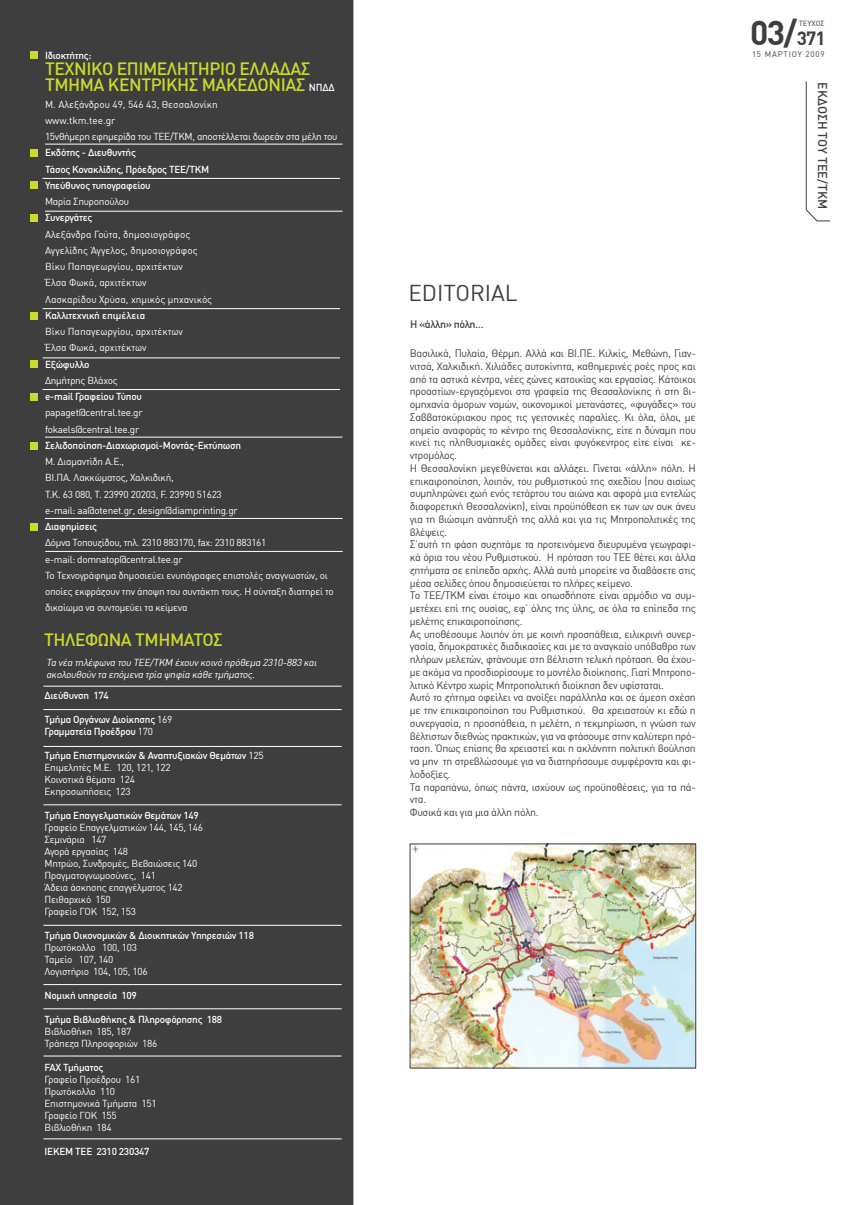
<style>
.page{position:relative;width:851px;height:1205px;background:#fff}
.page>*{position:absolute;margin:0;border:0;box-sizing:border-box;transform-origin:0 0}
.t1{font:700 33.75px "DIN Greek";color:#3e3e3f}
.t2{font:22.5px "DIN Greek";color:#3e3e3f}
.t3{font:500 17.5px/16.2px "DIN Greek";letter-spacing:-.025em;color:#cadb2a}
.t4{font:500 12.5px "DIN Greek";color:#3e3e3f}
.t5{font:10.62px/12.8px "DIN Greek";letter-spacing:-.03em;color:#3e3e3f}
.t6{font:500 10.62px "DIN Greek";letter-spacing:-.04em;color:#3e3e3f}
.t7{font:10px/12px "DIN Greek";letter-spacing:-.025em;color:#fff}
.t8{font:500 10px/16.2px "DIN Greek";letter-spacing:-.025em;color:#fff}
.t9{font:10px/16.2px "DIN Greek";color:#fff}
.t10{font:italic 10px/12px "DIN Greek";color:#fff}
.t11{font:8px "DIN Greek";letter-spacing:.1em;color:#3e3e3f}
.t12{font:500 7.5px "DIN Greek";color:#69696c}
.s1{font-size:10px;color:#fff}
.s2{font-weight:400}
.s3{font-weight:500}
.s4{font-size:18.75px}
</style>
<div class="page">
<div style="left:0;top:0;width:353px;height:1205px;background:#3e3e3f"></div>
<div style="left:30px;top:149px;width:7px;height:8px;background:#cadb2c"></div>
<div style="left:30px;top:181px;width:7px;height:8px;background:#cadb2a"></div>
<div style="left:30px;top:214px;width:7px;height:7px;background:#cadb2a"></div>
<div style="left:30px;top:312px;width:7px;height:7px;background:#cadb2a"></div>
<div style="left:30px;top:360px;width:7px;height:8px;background:#cadb2a"></div>
<svg style="left:805px;top:81px;width:24px;height:140px"></svg>
<hr style="left:45px;top:144px;width:297px;height:1px;background:#fff">
<hr style="left:43px;top:178px;width:297px;height:1px;background:#fff">
<hr style="left:45px;top:211px;width:297px;height:1px;background:#fff">
<hr style="left:43px;top:308px;width:297px;height:1px;background:#fff">
<hr style="left:43px;top:686px;width:298px;height:1px;background:#fff">
<hr style="left:43px;top:389px;width:297px;height:1px;background:#fff">
<hr style="left:45px;top:437px;width:297px;height:1px;background:#fff">
<hr style="left:45px;top:518px;width:297px;height:1px;background:#fff">
<hr style="left:43px;top:709px;width:298px;height:1px;background:#fff">
<hr style="left:43px;top:746px;width:298px;height:1px;background:#fff">
<hr style="left:43px;top:804px;width:298px;height:1px;background:#fff">
<hr style="left:43px;top:925px;width:298px;height:1px;background:#fff">
<hr style="left:43px;top:984px;width:298px;height:1px;background:#fff">
<hr style="left:43px;top:1008px;width:298px;height:1px;background:#fff">
<hr style="left:43px;top:1138px;width:298px;height:1px;background:#fff">
<div style="left:30px;top:393px;width:7px;height:8px;background:#cadb2a"></div>
<div style="left:30px;top:442px;width:7px;height:7px;background:#cadb2a"></div>
<div style="left:30px;top:51px;width:7px;height:8px;background:#cadb2a"></div>
<hr style="left:45px;top:551px;width:297px;height:1px;background:#fff">
<div style="left:30px;top:523px;width:7px;height:8px;background:#cadb2a"></div>
<hr style="left:43px;top:358px;width:297px;height:1px;background:#fff">
<hr style="left:43px;top:1055px;width:298px;height:1px;background:#fff">
<img style="left:411px;top:845px;width:283px;height:221px">
<div style="left:409px;top:843px;width:287px;height:225px;border:1px solid #3e3e3f"></div>
<p class="t8" style="left:45px;top:47px;width:48px">Ιδιοκτήτης:</p>
<h3 class="t3" style="left:45px;top:60px;width:291px">TEXNIKO ΕΠΙΜΕΛΗΤΗΡΙΟ ΕΛΛΑΔΑΣ<br>ΤΜΗΜΑ ΚΕΝΤΡΙΚΗΣ ΜΑΚΕΔΟΝΙΑΣ <span class="s1">NΠΔΔ</span></h3>
<p class="t7" style="left:45px;top:96px;width:294px;line-height:16.2px">Μ. Αλεξάνδρου 49, 546 43, Θεσσαλονίκη<br>www.tkm.tee.gr<br>15νθήμερη εφημερίδα του ΤΕΕ/ΤΚΜ, αποστέλλεται δωρεάν στα μέλη του</p>
<p class="t8" style="left:45px;top:144px;width:166px">Εκδότης - Διευθυντής<br>Τάσος Κονακλίδης, Πρόεδρος ΤΕΕ/ΤΚΜ<br>Υπεύθυνος τυπογραφείου</p>
<p class="t7" style="left:45px;top:195px;width:86px">Μαρία Σπυροπούλου</p>
<p class="t8" style="left:45px;top:209px;width:49px">Συνεργάτες</p>
<p class="t9" style="left:45px;top:226px;width:169px">Αλεξάνδρα Γούτα, δημοσιογράφος<br>Αγγελίδης Άγγελος, δημοσιογράφος<br>Βίκυ Παπαγεωργίου, αρχιτέκτων<br>Έλσα Φωκά, αρχιτέκτων<br>Λασκαρίδου Χρύσα, χημικός μηχανικός</p>
<p class="t8" style="left:45px;top:307px;width:102px">Καλλιτεχνική επιμέλεια</p>
<p class="t9" style="left:45px;top:323px;width:139px">Βίκυ Παπαγεωργίου, αρχιτέκτων<br>Έλσα Φωκά, αρχιτέκτων</p>
<p class="t8" style="left:45px;top:356px;width:46px">Εξώφυλλο</p>
<p class="t7" style="left:45px;top:374px;width:74px">Δημήτρης Βλάχος</p>
<p class="t8" style="left:45px;top:388px;width:98px">e-mail Γραφείου Τύπου</p>
<p class="t7" style="left:45px;top:405px;width:99px;line-height:16.2px">papaget@central.tee.gr fokaels@central.tee.gr</p>
<p class="t8" style="left:45px;top:437px;width:198px">Σελιδοποίηση-Διαχωρισμοί-Μοντάζ-Εκτύπωση</p>
<p class="t7" style="left:45px;top:453px;width:194px;line-height:16.2px">Μ. Διαμαντίδη Α.Ε.,<br>ΒΙ.ΠΑ. Λακκώματος, Χαλκιδική,<br>Τ.Κ. 63 080, Τ. 23990 20203, F. 23990 51623 e-mail: aa@otenet.gr, design@diamprinting.gr</p>
<p class="t8" style="left:45px;top:518px;width:54px">Διαφημίσεις</p>
<p class="t7" style="left:45px;top:535px;width:290px;line-height:16.2px">Δόμνα Τοπουζίδου, τηλ. 2310 883170, fax: 2310 883161<br>e-mail: domnatop@central.tee.gr<br>To Τεχνογράφημα δημοσιεύει ενυπόγραφες επιστολές αναγνωστών, οι οποίες εκφράζουν την άποψη του συντάκτη τους. Η σύνταξη διατηρεί το δικαίωμα να συντομεύει τα κείμενα</p>
<h3 class="t3" style="left:44px;top:632px;width:180px">ΤΗΛΕΦΩΝΑ ΤΜΗΜΑΤΟΣ</h3>
<p class="t10" style="left:46px;top:656px;width:274px">Τα νέα τηλέφωνα του ΤΕΕ/ΤΚΜ έχουνκοινό πρόθεμα 2310-883 και ακολουθούντα επόμενα τρία ψηφία κάθε τμήματος.</p>
<p class="t8" style="left:45px;top:687px;width:66px">Διεύθυνση 174</p>
<p class="t8" style="left:45px;top:713px;width:129px;line-height:12px">Τμήμα Οργάνων Διοίκησης <span class="s2">169<br></span>Γραμματεία Προέδρου <span class="s2">170</span></p>
<p class="t7" style="left:45px;top:750px;width:220px"><span class="s3">Τμήμα Επιστημονικών &amp; Αναπτυξιακών Θεμάτων</span> 125<br>Επιμελητές M.E. 120, 121, 122<br>Κοινοτικά θέματα 124<br>Εκπροσωπήσεις 123</p>
<p class="t8" style="left:45px;top:807px;width:156px">Τμήμα Eπαγγελματικών Θεμάτων 149</p>
<p class="t7" style="left:45px;top:822px;width:160px">Γραφείο Επαγγελματικών 144, 145, 146<br>Σεμινάρια 147<br>Aγορά εργασίας 148<br>Μητρώο, Συνδρομές, Βεβαιώσεις 140<br>Πραγματογνωμοσύνες, 141<br>Άδεια άσκησης επαγγέλματος 142<br>Πειθαρχικό 150<br>Γραφείο ΓΟΚ 152, 153</p>
<p class="t8" style="left:45px;top:927px;width:211px">Tμήμα Οικονομικών &amp; Διοικητικών Υπηρεσιών 118</p>
<p class="t7" style="left:45px;top:942px;width:104px">Πρωτόκολλο 100, 103<br>Ταμείο 107, 140<br>Λογιστήριο 104, 105, 106</p>
<p class="t8" style="left:45px;top:987px;width:94px">Νομική υπηρεσία 109</p>
<p class="t8" style="left:45px;top:1011px;width:179px">Tμήμα Βιβλιοθήκης &amp; Πληροφόρησης 188</p>
<p class="t7" style="left:45px;top:1026px;width:114px">Βιβλιοθήκη 185, 187<br>Τράπεζα Πληροφοριών 186</p>
<p class="t8" style="left:45px;top:1059px;width:60px">FAX Τμήματος</p>
<p class="t7" style="left:45px;top:1074px;width:114px">Γραφείο Προέδρου 161<br>Πρωτόκολλο 110<br>Επιστημονικά Τμήματα 151<br>Γραφείο ΓΟΚ 155<br>Βιβλιοθήκη 184</p>
<p class="t8" style="left:45px;top:1143px;width:107px">ΙΕΚΕΜ ΤΕΕ 2310 230347</p>
<h2 class="t2" style="left:408px;top:280px;width:111px">EDITORIAL</h2>
<p class="t6" style="left:410px;top:318px;width:75px">Η «άλλη» πόλη…</p>
<p class="t5" style="left:410px;top:347px;width:287px">Βασιλικά, Πυλαία, Θέρμη. Αλλά και ΒΙ.ΠΕ. Κιλκίς, Μεθώνη, Γιαν&shy;νιτσά, Χαλκιδική. Χιλιάδες αυτοκίνητα, καθημερινές ροές προς και από τα αστικά κέντρα, νέες ζώνες κατοικίας και εργασίας. Κάτοικοι προαστίων-εργαζόμενοι στα γραφεία της Θεσσαλονίκης ή στη βι&shy;ομηχανία όμορων νομών, οικονομικοί μετανάστες, «φυγάδες» του Σαββατοκύριακου προς τις γειτονικές παραλίες. Κι όλα, όλοι, με σημείο αναφοράς το κέντρο της Θεσσαλονίκης, είτε η δύναμη που κινεί τις πληθυσμιακές ομάδες είναι φυγόκεντρος είτε είναι κε&shy;ντρομόλος.<br>Η Θεσσαλονίκη μεγεθύνεται και αλλάζει. Γίνεται «άλλη» πόλη. Η επικαιροποίηση, λοιπόν, του ρυθμιστικού της σχεδίου (που αισίως συμπληρώνει ζωή ενός τετάρτου του αιώνα και αφορά μια εντελώς διαφορετική Θεσσαλονίκη), είναι προϋπόθεση εκ των ων ουκ άνευ για τη βιώσιμη ανάπτυξή της αλλά και για τις Μητροπολιτικές της βλέψεις.<br>Σ΄αυτή τη φάση συζητάμε τα προτεινόμενα διευρυμένα γεωγραφι&shy;κά όρια του νέου Ρυθμιστικού. Η πρόταση του ΤΕΕ θέτει και άλλα ζητήματα σε επίπεδο αρχής. Αλλά αυτά μπορείτε να διαβάσετε στις μέσα σελίδες όπου δημοσιεύεται το πλήρες κείμενο.<br>Το ΤΕΕ/ΤΚΜ είναι έτοιμο και οπωσδήποτε είναι αρμόδιο να συμ&shy;μετέχει επί της ουσίας, εφ΄ όλης της ύλης, σε όλα τα επίπεδα της μελέτης επικαιροποίησης.<br>Ας υποθέσουμε λοιπόν ότι με κοινή προσπάθεια, ειλικρινή συνερ&shy;γασία, δημοκρατικές διαδικασίες και με το αναγκαίο υπόβαθρο των πλήρων μελετών, φτάνουμε στη βέλτιστη τελική πρόταση. Θα έχου&shy;με ακόμα να προσδιορίσουμε το μοντέλο διοίκησης. Γιατί Μητροπο&shy;λιτικό Κέντρο χωρίς Μητροπολιτική διοίκηση δεν υφίσταται.<br>Αυτό το ζήτημα οφείλει να ανοίξει παράλληλα και σε άμεση σχέση με την επικαιροποίηση του Ρυθμιστικού. Θα χρειαστούν κι εδώ η συνεργασία, η προσπάθεια, η μελέτη, η τεκμηρίωση, η γνώση των βέλτιστων διεθνώς πρακτικών, για να φτάσουμε στην καλύτερη πρό&shy;ταση. Όπως επίσης θα χρειαστεί και η ακλόνητη πολιτική βούληση να μην τη στρεβλώσουμε για να διατηρήσουμε συμφέροντα και φι&shy;λοδοξίες.<br>Τα παραπάνω, όπως πάντα, ισχύουν ως προϋποθέσεις, για τα πά&shy;ντα.<br>Φυσικά και για μια άλλη πόλη.</p>
<h1 class="t1" style="left:750px;top:13px;width:77px">03/<span class="s4">371</span></h1>
<p class="t11" style="left:751px;top:50px;width:74px">15 MAPTIOY 2009</p>
<p class="t12" style="left:798px;top:19px;width:27px">ΤΕΥΧΟΣ</p>
<p class="t4" style="left:829px;top:82px;width:128px;rotate:90deg">ΕΚΔΟΣΗ ΤΟΥ ΤΕΕ/TKM</p>
</div>
